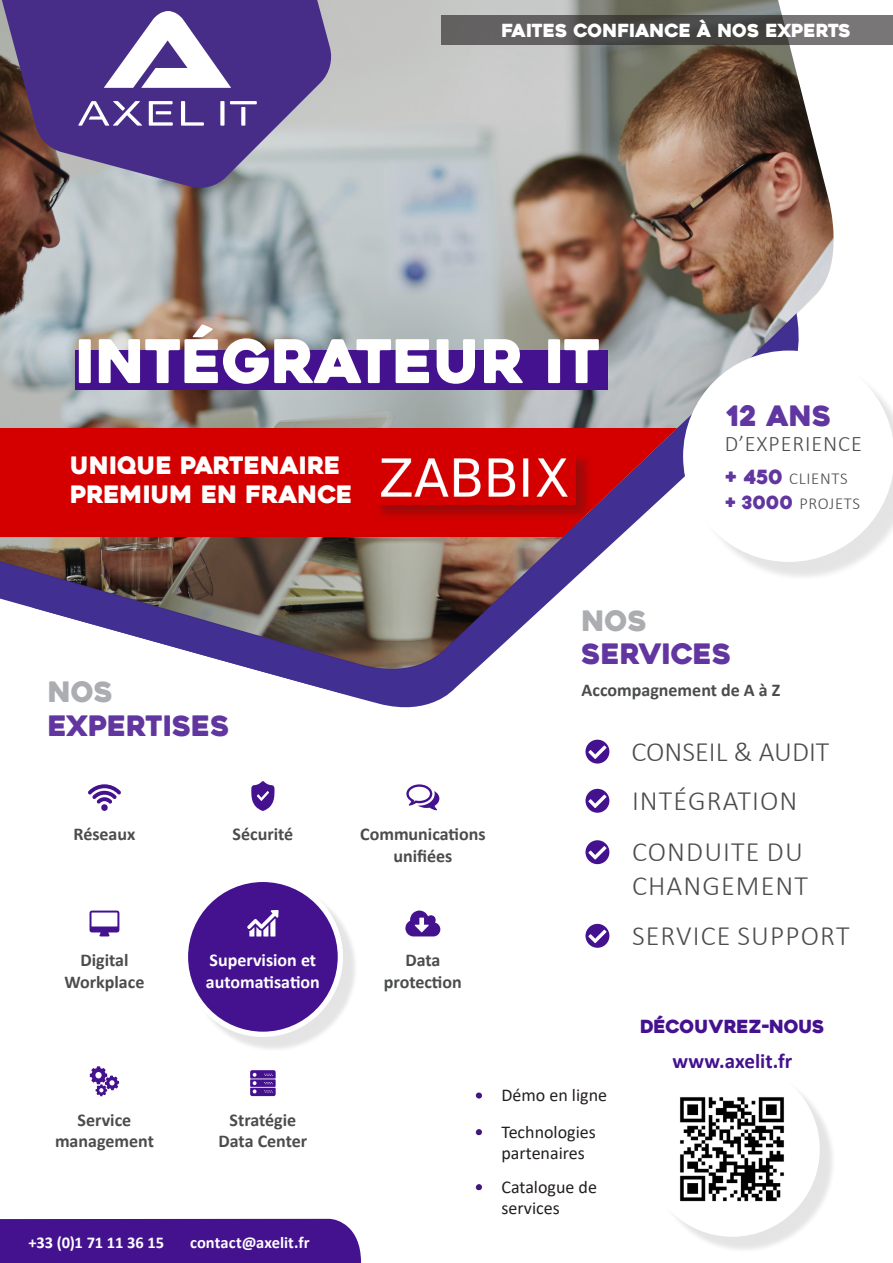
<style>
.page{position:relative;width:893px;height:1263px;background:#fff}
.page>*{position:absolute;margin:0;border:0;box-sizing:border-box;transform-origin:0 0}
.t1{font:106.2px "Ethnocentric";color:#fff}
.t2{font:60px "Heavitas";color:#fff}
.t3{font:300 28.05px/33.6px "Calibri";letter-spacing:.04em;color:#4b4c4d}
.t4{font:28.05px "Heavitas";color:#6136a0}
.t5{font:300 28.05px "Calibri";color:#4b4c4d}
.t6{font:28.05px "Heavitas";letter-spacing:-.01em;color:#acadb1}
.t7{font:23.85px/28.7px "Heavitas";color:#fff}
.t8{font:300 22.2px "Calibri";letter-spacing:.04em;color:#4b4c4d}
.t9{font:700 21px "Calibri";color:#45128f}
.t10{font:700 18px/21.6px "Calibri";color:#4b4c4d;text-align:center}
.t11{font:18px/21px "Calibri";color:#231f20;text-align:center}
.t12{font:700 18px/21.6px "Calibri";color:#fff}
.t13{font:18px "Heavitas";color:#fff}
.t14{font:18px "Heavitas";color:#45128f}
.t15{font:300 16.8px "Calibri";letter-spacing:.04em;color:#4b4c4d}
.t16{font:700 16.5px "Calibri";color:#fff}
.s1{font-family:"Heavitas";font-weight:400;font-size:19.5px;color:#6136a0}
.s2{font-family:"Heavitas";font-weight:400;font-size:18px;color:#6136a0}
</style>
<div class="page">
<div style="left:0;top:1219px;width:362px;height:44px;background:#45128f"></div>
<div style="left:189px;top:883px;width:169px;height:169px;background:#231f20;opacity:.12"></div>
<div style="left:185px;top:879px;width:155px;height:155px;background:#45128f;border-radius:50%"></div>
<div style="left:183px;top:877px;width:160px;height:160px;border:5px solid #fff;border-radius:50%"></div>
<svg style="left:260px;top:671px;width:214px;height:34px;fill:#412f91"></svg>
<img style="left:0;top:0;width:834px;height:671px">
<div style="left:692px;top:359px;width:201px;height:222px;background:#231f20;opacity:.12"></div>
<svg style="left:683px;top:351px;width:210px;height:211px"></svg>
<div style="left:75px;top:351px;width:533px;height:39px;background:#45128f"></div>
<svg style="left:247px;top:910px;width:32px;height:26px"></svg>
<svg style="left:406px;top:784px;width:33px;height:26px"></svg>
<svg style="left:405px;top:910px;width:35px;height:26px"></svg>
<svg style="left:90px;top:910px;width:29px;height:26px"></svg>
<svg style="left:88px;top:784px;width:33px;height:27px"></svg>
<svg style="left:251px;top:781px;width:24px;height:30px"></svg>
<svg style="left:90px;top:1066px;width:29px;height:30px"></svg>
<svg style="left:250px;top:1070px;width:26px;height:26px"></svg>
<svg style="left:585px;top:740px;width:24px;height:23px"></svg>
<svg style="left:585px;top:840px;width:24px;height:24px"></svg>
<svg style="left:585px;top:924px;width:24px;height:24px"></svg>
<svg style="left:441px;top:15px;width:452px;height:30px;background:#5a5858"></svg>
<svg style="left:0;top:0;width:333px;height:190px;background:#8c828b"></svg>
<svg style="left:13px;top:0;width:307px;height:174px;background:#553d89"></svg>
<svg style="left:78px;top:101px;width:126px;height:25px"></svg>
<svg style="left:220px;top:101px;width:37px;height:25px"></svg>
<svg style="left:0;top:428px;width:677px;height:109px;background:#c90a12"></svg>
<div style="left:374px;top:452px;width:219px;height:69px;background:#231f20;opacity:.31"></div>
<img style="left:373px;top:451px;width:203px;height:53px">
<div style="left:652px;top:1069px;width:184px;height:184px;background:#231f20;opacity:.12"></div>
<div style="left:648px;top:1065px;width:169px;height:169px;background:#fff;border-radius:50%"></div>
<div style="left:645px;top:1062px;width:175px;height:175px;border:6px solid #fff;border-radius:50%"></div>
<img style="left:680px;top:1097px;width:104px;height:105px">
<svg style="left:476px;top:1129px;width:6px;height:6px"></svg>
<svg style="left:476px;top:1093px;width:6px;height:5px"></svg>
<svg style="left:476px;top:1184px;width:6px;height:6px"></svg>
<svg style="left:585px;top:789px;width:24px;height:24px"></svg>
<p class="t1" style="left:104px;top:-5px;width:129px">A</p>
<p class="t13" style="left:502px;top:20px;width:351px">FAITES CONFIANCE À NOS EXPERTS</p>
<p class="t2" style="left:75px;top:324px;width:527px">INTÉGRATEUR IT</p>
<p class="t7" style="left:70px;top:451px;width:284px">UNIQUE PARTENAIRE<br>PREMIUM EN FRANCE</p>
<p class="t4" style="left:727px;top:399px;width:106px">12 ANS</p>
<p class="t8" style="left:725px;top:430px;width:138px">D’EXPERIENCE</p>
<p class="t15" style="left:726px;top:468px;width:124px"><span class="s1">+ 450</span> CLIENTS</p>
<p class="t15" style="left:726px;top:493px;width:136px"><span class="s2">+ 3000</span> PROJETS</p>
<p class="t6" style="left:48px;top:675px;width:67px">NOS</p>
<p class="t4" style="left:48px;top:709px;width:183px">EXPERTISES</p>
<p class="t10" style="left:73px;top:823px;width:63px">Réseaux</p>
<p class="t10" style="left:233px;top:823px;width:62px">Sécurité</p>
<p class="t10" style="left:80px;top:949px;width:50px">Digital</p>
<p class="t10" style="left:65px;top:971px;width:81px">Workplace</p>
<p class="t12" style="left:206px;top:949px;width:115px">Supervision et automatisation</p>
<p class="t10" style="left:55px;top:1109px;width:100px">Service management</p>
<p class="t10" style="left:230px;top:1109px;width:68px">Stratégie</p>
<p class="t10" style="left:219px;top:1130px;width:90px">Data Center</p>
<p class="t16" style="left:28px;top:1230px;width:137px">+33 (0)1 71 11 36 15</p>
<p class="t16" style="left:190px;top:1230px;width:121px">contact@axelit.fr</p>
<p class="t6" style="left:582px;top:603px;width:67px">NOS</p>
<p class="t4" style="left:582px;top:637px;width:151px">SERVICES</p>
<p class="t10" style="left:582px;top:679px;width:200px">Accompagnement de A à Z</p>
<p class="t5" style="left:631px;top:734px;width:199px">CONSEIL &amp; AUDIT</p>
<p class="t10" style="left:360px;top:823px;width:127px">Communications unifiées</p>
<p class="t10" style="left:405px;top:949px;width:37px">Data</p>
<p class="t10" style="left:384px;top:971px;width:79px">protection</p>
<p class="t11" style="left:474px;top:1084px;width:134px">• Démo en ligne</p>
<p class="t11" style="left:501px;top:1121px;width:96px;text-align:left;text-indent:-27px">• Technologies partenaires</p>
<p class="t11" style="left:474px;top:1176px;width:124px">• Catalogue de services</p>
<p class="t3" style="left:632px;top:783px;width:167px">INTÉGRATION</p>
<p class="t3" style="left:632px;top:835px;width:177px">CONDUITE DU<br>CHANGEMENT</p>
<p class="t3" style="left:632px;top:918px;width:219px">SERVICE SUPPORT</p>
<p class="t14" style="left:640px;top:1015px;width:186px">DÉCOUVREZ-NOUS</p>
<p class="t9" style="left:672px;top:1046px;width:121px">www.axelit.fr</p>
</div>
